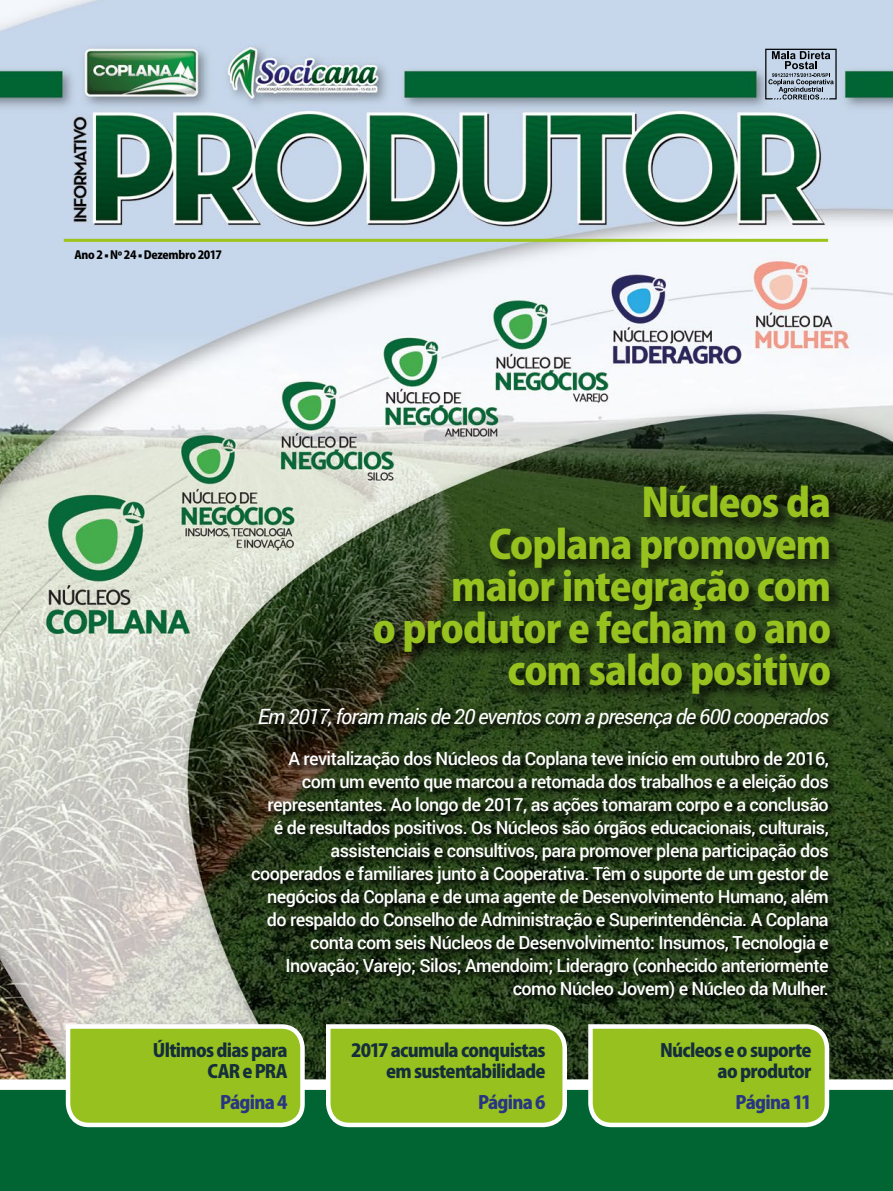
<style>
.page{position:relative;width:893px;height:1191px;background:#fff}
.page>*{position:absolute;margin:0;border:0;box-sizing:border-box;transform-origin:0 0}
.t1{font:800 39px/42px "Koz Go Pro";letter-spacing:-.025em;color:#96c11e;text-align:right}
.t2{font:italic 21px "Roboto";letter-spacing:-.05em;color:#fff}
.t3{font:500 18px/23px "Roboto";letter-spacing:-.03em;color:#fff;text-align:right}
.t4{font:800 18px/21px "Koz Go Pro";letter-spacing:-.04em;color:#142e3c;text-align:right}
.t5{font:800 18px "Koz Go Pro";letter-spacing:-.04em;color:#283583}
.t6{font:800 11.25px "Koz Go Pro";letter-spacing:-.025em;color:#000}
.s1{font-family:"Titillium Web";font-weight:900}
</style>
<div class="page">
<img style="left:0;top:0;width:893px;height:1079px">
<div style="left:0;top:1079px;width:893px;height:112px;background:#006533"></div>
<svg style="left:324px;top:1022px;width:245px;height:107px;background:#98c037"></svg>
<svg style="left:586px;top:1022px;width:245px;height:107px;background:#99c037"></svg>
<svg style="left:64px;top:1022px;width:243px;height:107px;background:#9cc33b"></svg>
<hr style="left:64px;top:239px;width:764px;height:3px;background:#9dc41a">
<svg style="left:765px;top:49px;width:72px;height:51px;background:#929ead"></svg>
<div style="left:372px;top:484px;width:472px;height:224px;background:#000;opacity:.75"></div>
<svg style="left:258px;top:708px;width:579px;height:29px;background:#233515"></svg>
<svg style="left:252px;top:751px;width:585px;height:256px;background:#1f3214"></svg>
<p class="t6" style="left:74px;top:247px;width:149px">Ano 2 <span class="s1">•</span> Nº 24 <span class="s1">•</span> Dezembro 2017</p>
<h1 class="t1" style="left:373px;top:485px;width:460px">Núcleos da<br>Coplana promovem<br>maior integração com<br>o produtor e fecham o ano com saldo positivo</h1>
<p class="t2" style="left:258px;top:701px;width:573px">Em 2017, foram mais de 20 eventos com a presença de 600 cooperados</p>
<p class="t3" style="left:251px;top:746px;width:579px">A revitalização dos Núcleos da Coplana teve início em outubro de 2016, com um evento que marcou a retomada dos trabalhos e a eleição dos representantes. Ao longo de 2017, as ações tomaram corpo e a conclusão<br>é de resultados positivos. Os Núcleos são órgãos educacionais, culturais, assistenciais e consultivos, para promover plena participação dos cooperados e familiares junto à Cooperativa. Têm o suporte de um gestor de negócios da Coplana e de uma agente de Desenvolvimento Humano, além do respaldo do Conselho de Administração e Superintendência. A Coplana conta com seis Núcleos de Desenvolvimento: Insumos, Tecnologia e Inovação; Varejo; Silos; Amendoim; Lideragro (conhecido anteriormente como Núcleo Jovem) e Núcleo da Mulher.</p>
<p class="t4" style="left:153px;top:1040px;width:136px">Últimos dias para<br>CAR e PRA</p>
<p class="t4" style="left:660px;top:1040px;width:153px">Núcleos e o suporte ao produtor</p>
<p class="t4" style="left:351px;top:1040px;width:196px">2017 acumula conquistas em sustentabilidade</p>
<p class="t5" style="left:220px;top:1090px;width:69px">Página 4</p>
<p class="t5" style="left:478px;top:1090px;width:69px">Página 6</p>
<p class="t5" style="left:736px;top:1090px;width:77px">Página 11</p>
</div>
